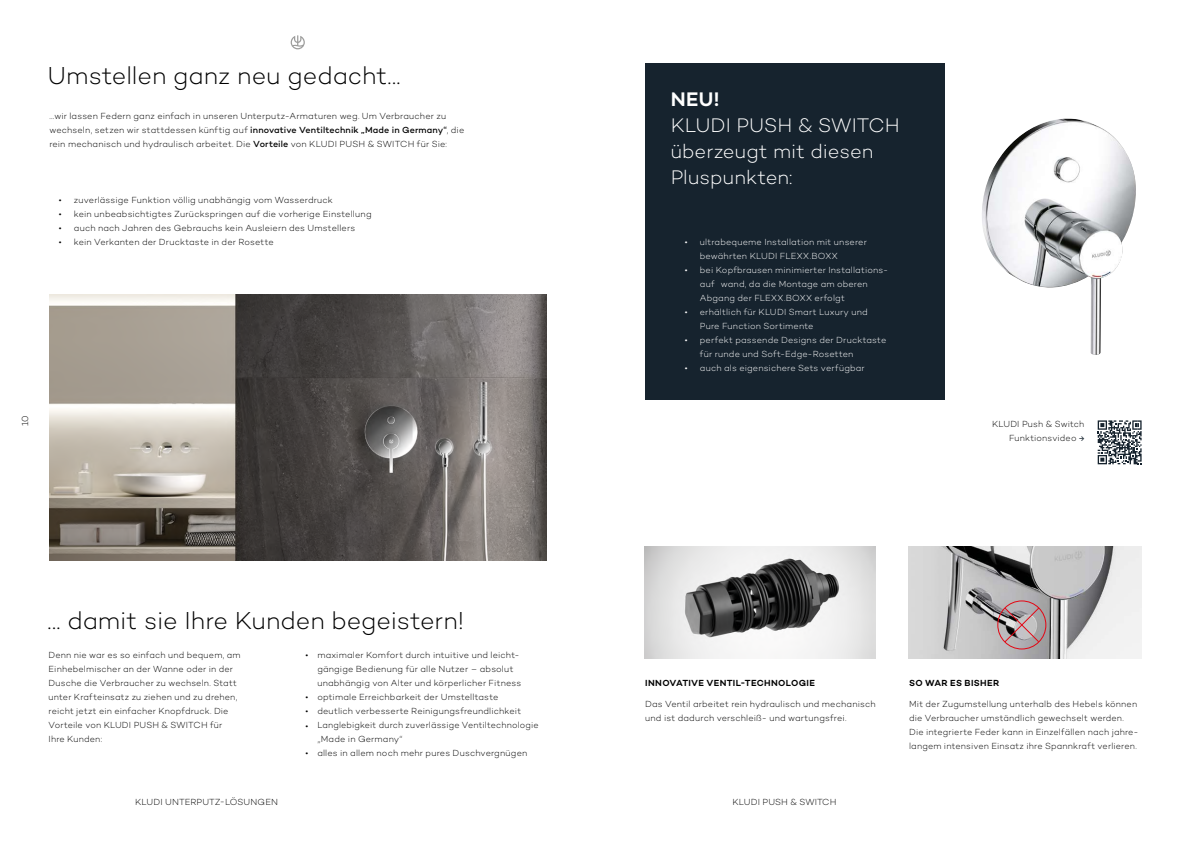
<style>
.page{position:relative;width:1191px;height:842px;background:#fff}
.page>*{position:absolute;margin:0;border:0;box-sizing:border-box;transform-origin:0 0}
.t1{font:300 25px "Campton";letter-spacing:-.005em;color:#000}
.t2{font:300 20px/26px "Campton";color:#fff}
.t3{font:600 20px "Campton";color:#fff}
.t4{font:300 9px/14px "Campton";letter-spacing:.015em;color:#000}
.t5{font:300 9px/14px "Campton";letter-spacing:.015em;color:#fff}
.t6{font:600 9px "Campton";letter-spacing:.035em;color:#000}
.s1{font-weight:500}
.s2{font-weight:500;font-size:7px;color:#16232e}
</style>
<div class="page">
<img style="left:49px;top:294px;width:497px;height:266px">
<div style="left:645px;top:63px;width:299px;height:336px;background:#16232e"></div>
<img style="left:982px;top:118px;width:154px;height:237px">
<img style="left:909px;top:546px;width:232px;height:112px">
<img style="left:645px;top:546px;width:230px;height:112px">
<div style="left:997px;top:600px;width:49px;height:49px;border:1px solid #e30613;border-radius:50%"></div>
<svg style="left:1003px;top:606px;width:37px;height:37px"></svg>
<svg style="left:1097px;top:420px;width:44px;height:44px"></svg>
<svg style="left:291px;top:35px;width:14px;height:14px"></svg>
<h1 class="t1" style="left:48px;top:60px;width:354px">Umstellen ganz neu gedacht...</h1>
<p class="t4" style="left:49px;top:109px;width:416px">...wir lassen Federn ganz einfach in unseren Unterputz-Armaturen weg. Um Verbraucher zu wechseln, setzen wir stattdessen künftig auf <span class="s1">innovative Ventiltechnik „Made in Germany“</span>, die rein mechanisch und hydraulisch arbeitet. Die <span class="s1">Vorteile</span> von KLUDI PUSH &amp; SWITCH für Sie:</p>
<p class="t4" style="left:59px;top:193px;width:275px">• zuverlässige Funktion völlig unabhängig vom Wasserdruck</p>
<p class="t4" style="left:59px;top:207px;width:314px">• kein unbeabsichtigtes Zurückspringen auf die vorherige Einstellung</p>
<p class="t4" style="left:59px;top:221px;width:298px">• auch nach Jahren des Gebrauchs kein Ausleiern des Umstellers</p>
<p class="t4" style="left:59px;top:235px;width:216px">• kein Verkanten der Drucktaste in der Rosette</p>
<p class="t4" style="left:18px;top:426px;width:12px;rotate:-90deg">10</p>
<h1 class="t1" style="left:47px;top:605px;width:418px">... damit sie Ihre Kunden begeistern!</h1>
<p class="t4" style="left:49px;top:648px;width:193px">Denn nie war es so einfach und bequem, am Einhebelmischer an der Wanne oder in der Dusche die Verbraucher zu wechseln. Statt unter Krafteinsatz zu ziehen und zu drehen, reicht jetzt ein einfacher Knopfdruck. Die Vorteile von KLUDI PUSH &amp; SWITCH für Ihre Kunden:</p>
<p class="t4" style="left:135px;top:795px;width:145px">KLUDI UNTERPUTZ-LÖSUNGEN</p>
<p class="t4" style="left:317px;top:648px;width:205px;text-indent:-12px">• maximaler Komfort durch intuitive und leicht&shy;gängige Bedienung für alle Nutzer – absolut unabhängig von Alter und körperlicher Fitness</p>
<p class="t4" style="left:305px;top:690px;width:195px">• optimale Erreichbarkeit der Umstelltaste</p>
<p class="t4" style="left:305px;top:704px;width:217px">• deutlich verbesserte Reinigungsfreundlichkeit</p>
<p class="t4" style="left:317px;top:718px;width:223px;text-indent:-12px">• Langlebigkeit durch zuverlässige Ventiltechnologie „Made in Germany“</p>
<p class="t4" style="left:305px;top:746px;width:223px">• alles in allem noch mehr pures Duschvergnügen</p>
<h2 class="t3" style="left:670px;top:86px;width:50px">NEU!</h2>
<h2 class="t2" style="left:670px;top:111px;width:231px">KLUDI PUSH &amp; SWITCH überzeugt mit diesen<br>Pluspunkten:</h2>
<p class="t5" style="left:700px;top:235px;width:168px;text-indent:-15px">• ultrabequeme Installation mit unserer bewährten KLUDI FLEXX.BOXX</p>
<p class="t5" style="left:700px;top:263px;width:190px;text-indent:-15px">• bei Kopfbrausen minimierter Installations&shy;auf wand, da die Montage am oberen<br>Abgang der FLEXX.BOXX erfolgt</p>
<p class="t5" style="left:700px;top:305px;width:169px;text-indent:-15px">• erhältlich für KLUDI Smart Luxury und<br>Pure Function Sortimente</p>
<p class="t5" style="left:700px;top:333px;width:188px;text-indent:-15px">• perfekt passende Designs der Drucktaste für runde und Soft-Edge-Rosetten</p>
<p class="t5" style="left:685px;top:361px;width:181px">• auch als eigensichere Sets verfügbar</p>
<p class="t4" style="left:992px;top:417px;width:94px;text-align:right">KLUDI Push &amp; Switch<br>Funktionsvideo <span class="s2">→</span></p>
<p class="t6" style="left:645px;top:678px;width:171px">INNOVATIVE VENTIL-TECHNOLOGIE</p>
<p class="t4" style="left:645px;top:697px;width:232px">Das Ventil arbeitet rein hydraulisch und mechanisch und ist dadurch verschleiß- und wartungsfrei.</p>
<p class="t4" style="left:732px;top:795px;width:106px">KLUDI PUSH &amp; SWITCH</p>
<p class="t6" style="left:909px;top:678px;width:92px">SO WAR ES BISHER</p>
<p class="t4" style="left:909px;top:697px;width:231px">Mit der Zugumstellung unterhalb des Hebels können die Verbraucher umständlich gewechselt werden.<br>Die integrierte Feder kann in Einzelfällen nach jahre&shy;langem intensiven Einsatz ihre Spannkraft verlieren.</p>
</div>
